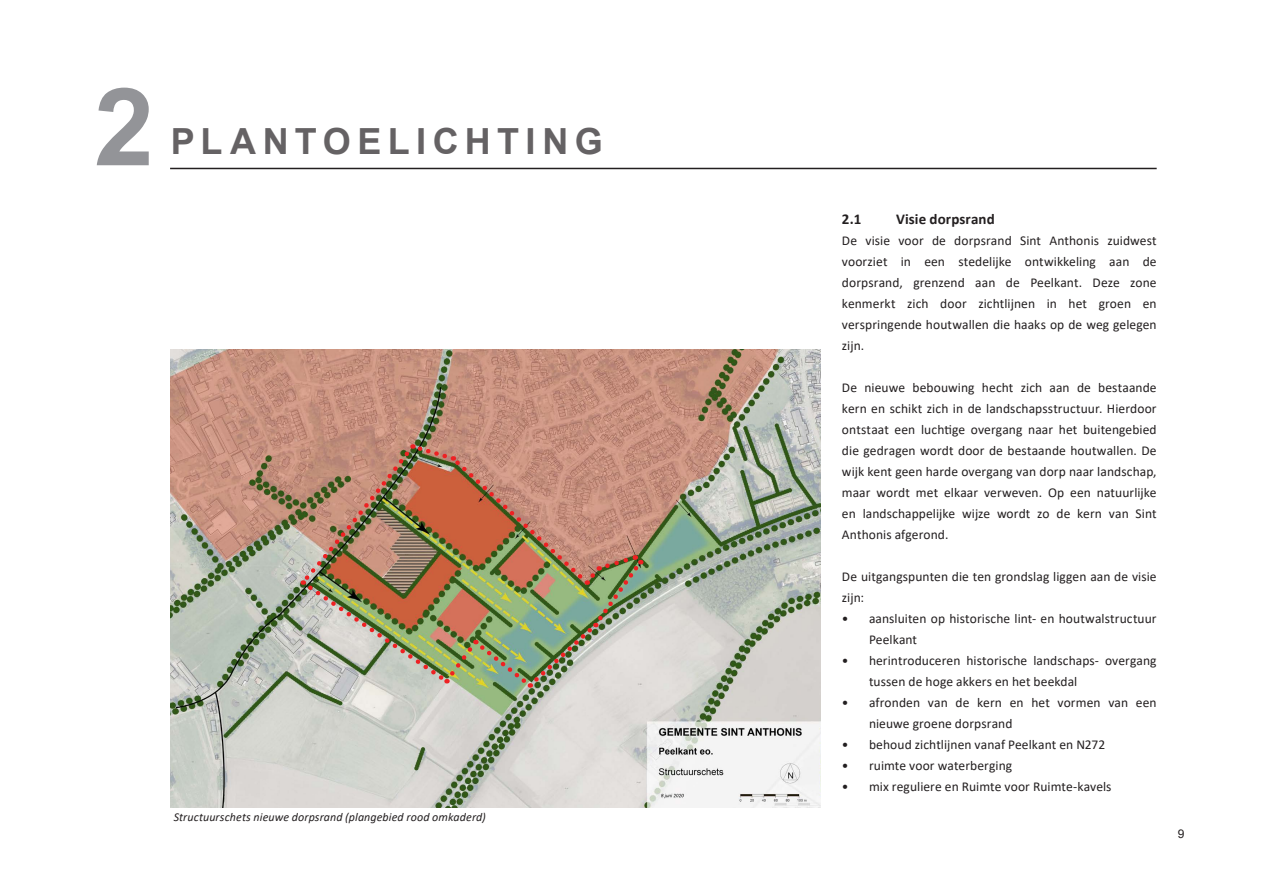
<style>
.page{position:relative;width:1263px;height:893px;background:#fff}
.page>*{position:absolute;margin:0;border:0;box-sizing:border-box;transform-origin:0 0}
.t1{font:700 108px "Arial";color:#939498}
.t2{font:700 36px "Arial";letter-spacing:.175em;color:#656264}
.Standaard_tekst{font:700 15px "Calibri";letter-spacing:.005em;color:#231f20}
.t3{font:13.5px/21px "Calibri";letter-spacing:.005em;color:#231f20}
.Standaard_tekst-2{font:italic 12px "Calibri";letter-spacing:.01em;color:#231f20}
.t4{font:12px "Arial";color:#231f20}
</style>
<div class="page">
<hr style="left:170px;top:168px;width:987px;height:1px;background:#231f20">
<img style="left:170px;top:349px;width:651px;height:459px">
<img style="left:299px;top:442px;width:345px;height:247px">
<p class="t1" style="left:94px;top:51px;width:62px">2</p>
<p class="t2" style="left:171px;top:116px;width:433px">PLANTOELICHTING</p>
<p class="Standaard_tekst-2" style="left:174px;top:809px;width:314px">Structuurschets nieuwe dorpsrand (plangebied rood omkaderd)</p>
<p class="Standaard_tekst" style="left:842px;top:208px;width:21px">2.1</p>
<p class="Standaard_tekst" style="left:896px;top:208px;width:100px">Visie dorpsrand</p>
<p class="t3" style="left:842px;top:230px;width:316px;text-align:justify">De visie voor de dorpsrand Sint Anthonis zuidwest voorziet in een stedelijke ontwikkeling aan de dorpsrand, grenzend aan de Peelkant. Deze zone kenmerkt zich door zichtlijnen in het groen en verspringende houtwallen die haaks op de weg gelegen zijn.</p>
<p class="t3" style="left:842px;top:377px;width:316px;text-align:justify">De nieuwe bebouwing hecht zich aan de bestaande kern en schikt zich in de landschapsstructuur. Hierdoor ontstaat een luchtige overgang naar het buitengebied die gedragen wordt door de bestaande houtwallen. De wijk kent geen harde overgang van dorp naar landschap, maar wordt met elkaar verweven. Op een natuurlijke en landschappelijke wijze wordt zo de kern van Sint Anthonis afgerond.</p>
<p class="t3" style="left:842px;top:566px;width:316px">De uitgangspunten die ten grondslag liggen aan de visie zijn:</p>
<p class="t3" style="left:869px;top:608px;width:289px;text-indent:-27px">• aansluiten op historische lint- en houtwalstructuur<br>Peelkant</p>
<p class="t3" style="left:869px;top:650px;width:289px;text-indent:-27px">• herintroduceren historische landschaps- overgang tussen de hoge akkers en het beekdal</p>
<p class="t3" style="left:869px;top:692px;width:289px;text-indent:-27px">• afronden van de kern en het vormen van een nieuwe groene dorpsrand</p>
<p class="t3" style="left:842px;top:734px;width:265px">• behoud zichtlijnen vanaf Peelkant en N272</p>
<p class="t3" style="left:842px;top:755px;width:172px">• ruimte voor waterberging</p>
<p class="t3" style="left:842px;top:776px;width:271px">• mix reguliere en Ruimte voor Ruimte-kavels</p>
<p class="t4" style="left:1178px;top:825px;width:8px">9</p>
</div>
